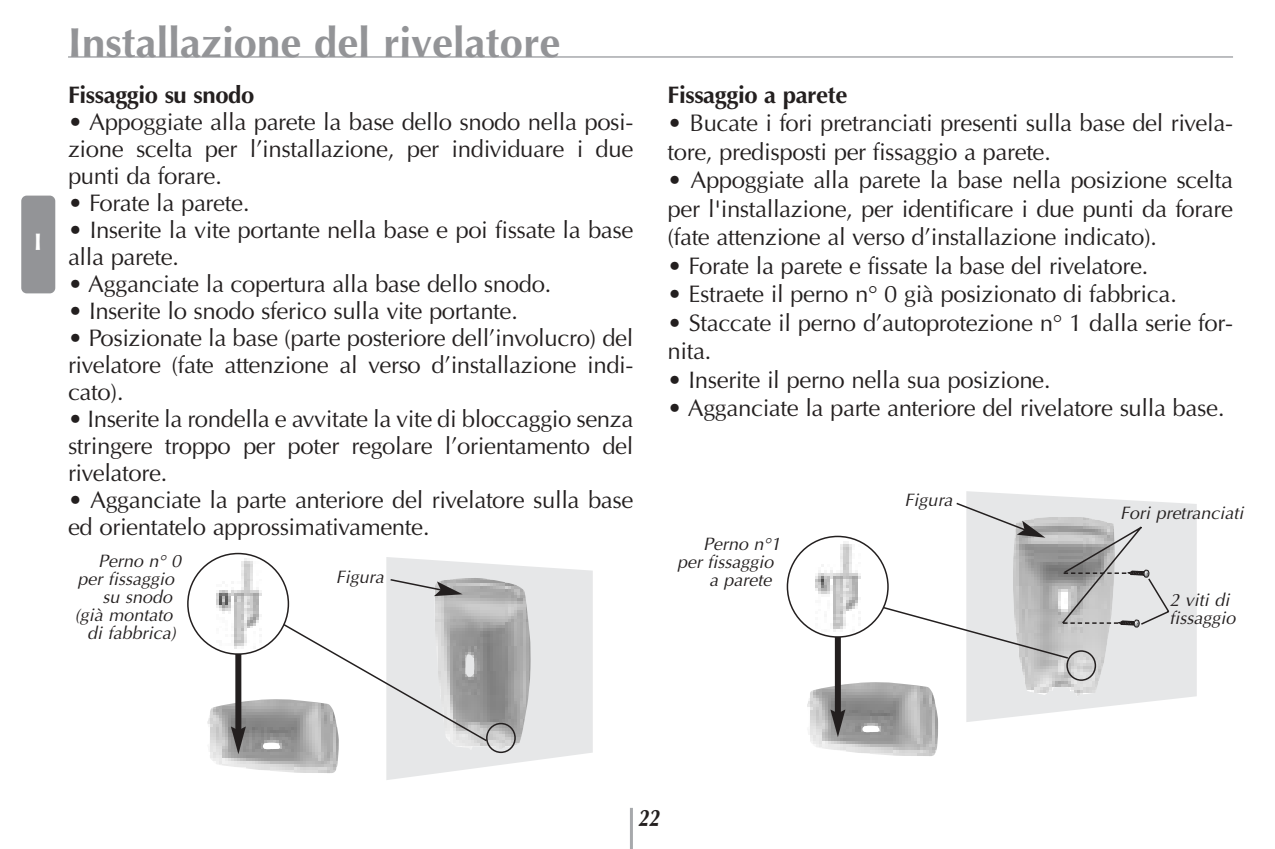
<style>
.page{position:relative;width:1275px;height:849px;background:#fff}
.page>*{position:absolute;margin:0;border:0;box-sizing:border-box;transform-origin:0 0}
.t1{font:700 42px "Optima";color:#939497}
.t2{font:24px/27px "Optima";letter-spacing:-.015em;color:#231f1f;text-align:justify}
.t3{font:700 24px "Optima";letter-spacing:-.015em;color:#231f1f}
.t4{font:italic 700 24px "Optima";color:#231f1f;scale:.8 1}
.t5{font:700 24px "Optima";color:#fff}
.t6{font:italic 18px/18px "Optima";color:#231f1f}
</style>
<div class="page">
<hr style="left:630px;top:808px;width:3px;height:41px;background:#a7a9ac">
<div style="left:21px;top:196px;width:34px;height:97px;background:#939497;border-radius:5px"></div>
<hr style="left:68px;top:56px;width:1165px;height:2px;background:#a7a9ac">
<svg style="left:386px;top:557px;width:207px;height:223px;fill:#e6e7e8"></svg>
<img style="left:216px;top:559px;width:45px;height:90px">
<div style="left:187px;top:553px;width:102px;height:102px;border:3px solid #231f1f;border-radius:50%"></div>
<img style="left:434px;top:577px;width:97px;height:173px">
<div style="left:486px;top:723px;width:30px;height:30px;border:3px solid #231f1f;border-radius:50%"></div>
<svg style="left:282px;top:623px;width:207px;height:120px"></svg>
<img style="left:207px;top:699px;width:133px;height:74px">
<div style="left:235px;top:654px;width:6px;height:78px;background:#231f1f"></div>
<svg style="left:231px;top:726px;width:15px;height:28px"></svg>
<svg style="left:966px;top:491px;width:231px;height:231px;fill:#e6e7e8"></svg>
<img style="left:1013px;top:660px;width:102px;height:37px">
<div style="left:1066px;top:650px;width:30px;height:31px;border:3px solid #231f1f;border-radius:50%"></div>
<img style="left:816px;top:542px;width:45px;height:90px">
<div style="left:787px;top:536px;width:102px;height:102px;border:3px solid #231f1f;border-radius:50%"></div>
<svg style="left:882px;top:501px;width:289px;height:159px"></svg>
<img style="left:807px;top:682px;width:131px;height:74px">
<div style="left:835px;top:637px;width:6px;height:78px;background:#231f1f"></div>
<svg style="left:830px;top:709px;width:15px;height:28px"></svg>
<svg style="left:389px;top:578px;width:74px;height:18px"></svg>
<p class="t5" style="left:34px;top:232px;width:9px">I</p>
<h1 class="t1" style="left:68px;top:25px;width:494px">Installazione del rivelatore</h1>
<p class="t3" style="left:68px;top:85px;width:188px">Fissaggio su snodo</p>
<p class="t2" style="left:68px;top:111px;width:567px">• Appoggiate alla parete la base dello snodo nella posi&shy;zione scelta per l’installazione, per individuare i due punti da forare.</p>
<p class="t2" style="left:68px;top:192px;width:183px">• Forate la parete.</p>
<p class="t2" style="left:68px;top:219px;width:567px">• Inserite la vite portante nella base e poi fissate la base alla parete.</p>
<p class="t2" style="left:68px;top:273px;width:485px">• Agganciate la copertura alla base dello snodo.</p>
<p class="t2" style="left:68px;top:300px;width:451px">• Inserite lo snodo sferico sulla vite portante.</p>
<p class="t2" style="left:68px;top:327px;width:567px">• Posizionate la base (parte posteriore dell’involucro) del rivelatore (fate attenzione al verso d’installazione indi&shy;cato).</p>
<p class="t2" style="left:68px;top:408px;width:567px">• Inserite la rondella e avvitate la vite di bloccaggio senza stringere troppo per poter regolare l’orientamento del rivelatore.</p>
<p class="t2" style="left:68px;top:489px;width:567px">• Agganciate la parte anteriore del rivelatore sulla base ed orientatelo approssimativamente.</p>
<p class="t6" style="left:98px;top:553px;width:85px">Perno n° 0</p>
<p class="t6" style="left:78px;top:571px;width:98px">per fissaggio</p>
<p class="t6" style="left:103px;top:589px;width:71px">su snodo</p>
<p class="t6" style="left:75px;top:607px;width:99px">(già montato</p>
<p class="t6" style="left:87px;top:625px;width:90px">di fabbrica)</p>
<p class="t6" style="left:336px;top:569px;width:49px">Figura</p>
<p class="t3" style="left:668px;top:85px;width:181px">Fissaggio a parete</p>
<p class="t2" style="left:668px;top:111px;width:567px;line-height:28.5px">• Bucate i fori pretranciati presenti sulla base del rivela&shy;tore, predisposti per fissaggio a parete.</p>
<p class="t2" style="left:668px;top:168px;width:567px;line-height:28.5px">• Appoggiate alla parete la base nella posizione scelta per l'installazione, per identificare i due punti da forare (fate attenzione al verso d’installazione indicato).</p>
<p class="t2" style="left:668px;top:255px;width:482px">• Forate la parete e fissate la base del rivelatore.</p>
<p class="t2" style="left:668px;top:283px;width:511px">• Estraete il perno n° 0 già posizionato di fabbrica.</p>
<p class="t2" style="left:668px;top:311px;width:567px;line-height:28.5px">• Staccate il perno d’autoprotezione n° 1 dalla serie for&shy;nita.</p>
<p class="t2" style="left:668px;top:369px;width:385px">• Inserite il perno nella sua posizione.</p>
<p class="t2" style="left:668px;top:397px;width:558px">• Agganciate la parte anteriore del rivelatore sulla base.</p>
<p class="t6" style="left:703px;top:536px;width:79px">Perno n°1</p>
<p class="t6" style="left:677px;top:554px;width:98px">per fissaggio</p>
<p class="t6" style="left:709px;top:572px;width:64px">a parete</p>
<p class="t6" style="left:905px;top:493px;width:49px">Figura</p>
<p class="t6" style="left:1120px;top:505px;width:125px">Fori pretranciati</p>
<p class="t6" style="left:1169px;top:592px;width:68px">2 viti di fissaggio</p>
<p class="t4" style="left:638px;top:808px;width:28px">22</p>
</div>
